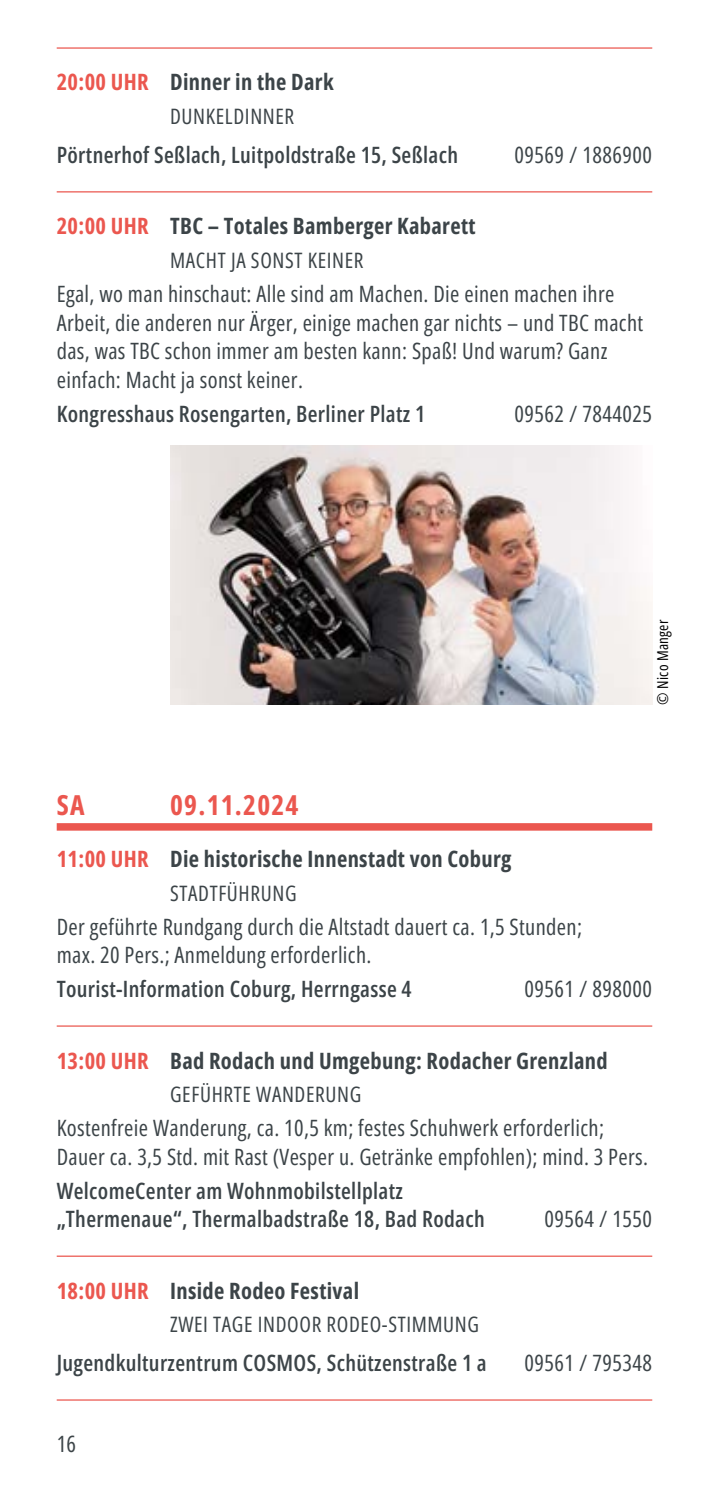
<style>
.page{position:relative;width:709px;height:1489px;background:#fff}
.page>*{position:absolute;margin:0;border:0;box-sizing:border-box;transform-origin:0 0}
.t1{font:700 27.5px "Open Sans Condensed";letter-spacing:.045em;color:#eb574f}
.t2{font:22.5px/28.8px "Open Sans Condensed";letter-spacing:.015em;color:#3c4448}
.t3{font:600 22.5px/28.8px "Open Sans Condensed";letter-spacing:.015em;color:#3c4448}
.t4{font:700 22.5px "Open Sans Condensed";letter-spacing:.015em;color:#3c4448}
.t5{font:21.25px "Open Sans Condensed";letter-spacing:.03em;color:#3c4448}
.t6{font:15px "Open Sans Condensed";color:#000}
.s1{color:#eb574f}
</style>
<div class="page">
<hr style="left:57px;top:47px;width:595px;height:2px;background:#eb574f">
<hr style="left:57px;top:191px;width:595px;height:1px;background:#eb574f">
<div style="left:57px;top:823px;width:595px;height:7px;background:#eb574f"></div>
<hr style="left:57px;top:1025px;width:595px;height:1px;background:#eb574f">
<hr style="left:57px;top:1255px;width:595px;height:1px;background:#eb574f">
<hr style="left:57px;top:1399px;width:595px;height:1px;background:#eb574f">
<img style="left:170px;top:445px;width:482px;height:259px">
<p class="t4" style="left:57px;top:67px;width:278px"><span class="s1">20:00 Uh r</span> Dinner in the Dark</p>
<p class="t5" style="left:170px;top:102px;width:126px">Dunkeldinner</p>
<p class="t3" style="left:57px;top:140px;width:403px">Pörtnerhof Seßlach, Luitpoldstraße 15, Seßlach</p>
<p class="t2" style="left:514px;top:140px;width:139px">09569 / 1886900</p>
<p class="t4" style="left:57px;top:211px;width:420px"><span class="s1">20:00 Uh r</span> TBC – Totales Bamberger Kabarett</p>
<p class="t5" style="left:170px;top:246px;width:195px">Macht ja sonst keiner</p>
<p class="t2" style="left:57px;top:279px;width:588px">Egal, wo man hinschaut: Alle sind am Machen. Die einen machen ihre Arbeit, die anderen nur Ärger, einige machen gar nichts – und TBC macht das, was TBC schon immer am besten kann: Spaß! Und warum? Ganz einfach: Macht ja sonst keiner.</p>
<p class="t3" style="left:57px;top:399px;width:370px">Kongresshaus Rosengarten, Berliner Platz 1</p>
<p class="t2" style="left:514px;top:399px;width:139px">09562 / 7844025</p>
<p class="t6" style="left:652px;top:704px;width:86px;rotate:-90deg">© Nico Manger</p>
<p class="t1" style="left:57px;top:785px;width:23px">Sa</p>
<p class="t1" style="left:170px;top:785px;width:130px">09.11.2024</p>
<p class="t4" style="left:57px;top:843px;width:456px"><span class="s1">11:00 Uh r</span> Die historische Innenstadt von Coburg</p>
<p class="t5" style="left:170px;top:878px;width:128px">Stadtführung</p>
<p class="t2" style="left:57px;top:911px;width:527px">Der geführte Rundgang durch die Altstadt dauert ca. 1,5 Stunden; max. 20 Pers.; Anmeldung erforderlich.</p>
<p class="t3" style="left:57px;top:974px;width:356px">Tourist-Information Coburg, Herrngasse 4</p>
<p class="t2" style="left:524px;top:974px;width:129px">09561 / 898000</p>
<p class="t4" style="left:57px;top:1044px;width:552px"><span class="s1">13:00 Uh r</span> Bad Rodach und Umgebung: Rodacher Grenzland</p>
<p class="t5" style="left:170px;top:1079px;width:193px">Geführte Wanderung</p>
<p class="t2" style="left:57px;top:1112px;width:593px">Kostenfreie Wanderung, ca. 10,5 km; festes Schuhwerk erforderlich;<br>Dauer ca. 3,5 Std. mit Rast (Vesper u. Getränke empfohlen); mind. 3 Pers.</p>
<p class="t3" style="left:57px;top:1175px;width:429px">WelcomeCenter am Wohnmobilstellplatz „Thermenaue“, Thermalbadstraße 18, Bad Rodach</p>
<p class="t2" style="left:544px;top:1204px;width:109px">09564 / 1550</p>
<p class="t4" style="left:57px;top:1274px;width:304px"><span class="s1">18:00 Uh r</span> Inside Rodeo Festival</p>
<p class="t5" style="left:170px;top:1309px;width:310px">Zwei Tage Indoor Rodeo-Stimmung</p>
<p class="t3" style="left:57px;top:1347px;width:431px">Jugendkulturzentrum COSMOS, Schützenstraße 1 a</p>
<p class="t2" style="left:524px;top:1347px;width:129px">09561 / 795348</p>
<p class="t2" style="left:57px;top:1428px;width:21px">16</p>
</div>
